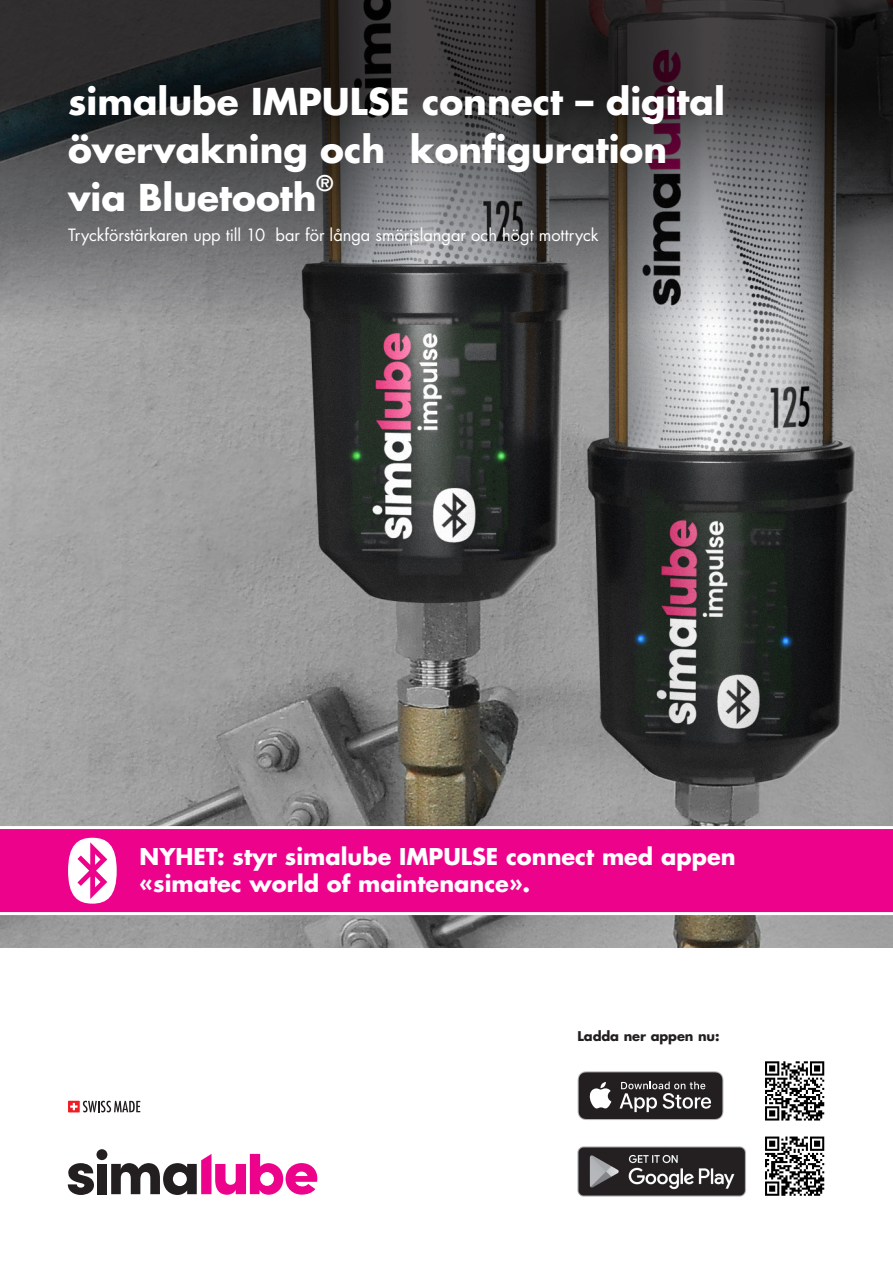
<style>
.page{position:relative;width:893px;height:1263px;background:#fff}
.page>*{position:absolute;margin:0;border:0;box-sizing:border-box;transform-origin:0 0}
.t1{font:700 36px/48px "Futura Std";color:#fff}
._04_Bildlegenden{font:700 22.5px/27px "Futura Std";color:#fff}
.t2{font:700 21px "Futura Std";color:#fff}
._01_Lead_weiss{font:16.5px "Futura Std";letter-spacing:-.005em;color:#fff}
.t3{font:700 13.05px "Futura Std";letter-spacing:-.01em;color:#231f20}
</style>
<div class="page">
<img style="left:0;top:370px;width:893px;height:577px">
<svg style="left:0;top:826px;width:893px;height:89px;background:#ee1393"></svg>
<svg style="left:68px;top:838px;width:49px;height:66px"></svg>
<svg style="left:0;top:0;width:893px;height:370px;background:#565556"></svg>
<div style="left:68px;top:1101px;width:12px;height:11px;background:#ee1d23"></div>
<svg style="left:70px;top:1101px;width:70px;height:11px"></svg>
<svg style="left:68px;top:1163px;width:26px;height:32px"></svg>
<div style="left:97px;top:1164px;width:10px;height:30px;background:#231f20"></div>
<div style="left:96px;top:1149px;width:11px;height:11px;background:#231f20;border-radius:50%"></div>
<svg style="left:111px;top:1154px;width:206px;height:41px"></svg>
<svg style="left:765px;top:1061px;width:59px;height:59px"></svg>
<svg style="left:765px;top:1136px;width:59px;height:60px"></svg>
<img style="left:578px;top:1146px;width:168px;height:51px">
<svg style="left:578px;top:1071px;width:145px;height:49px;background:#4e4b4c"></svg>
<p class="t1" style="left:68px;top:77px;width:658px">simalube IMPULSE connect – digital övervakning och konfiguration via Bluetooth</p>
<p class="t2" style="left:317px;top:169px;width:18px">®</p>
<p class="_01_Lead_weiss" style="left:68px;top:225px;width:532px">Tryckförstärkaren upp till 10 bar för långa smörjslangar och högt mottryck</p>
<p class="_04_Bildlegenden" style="left:140px;top:843px;width:598px">NYHET: styr simalube IMPULSE connect med appen «simatec world of maintenance».</p>
<p class="t3" style="left:578px;top:1027px;width:143px">Ladda ner appen nu:</p>
</div>
